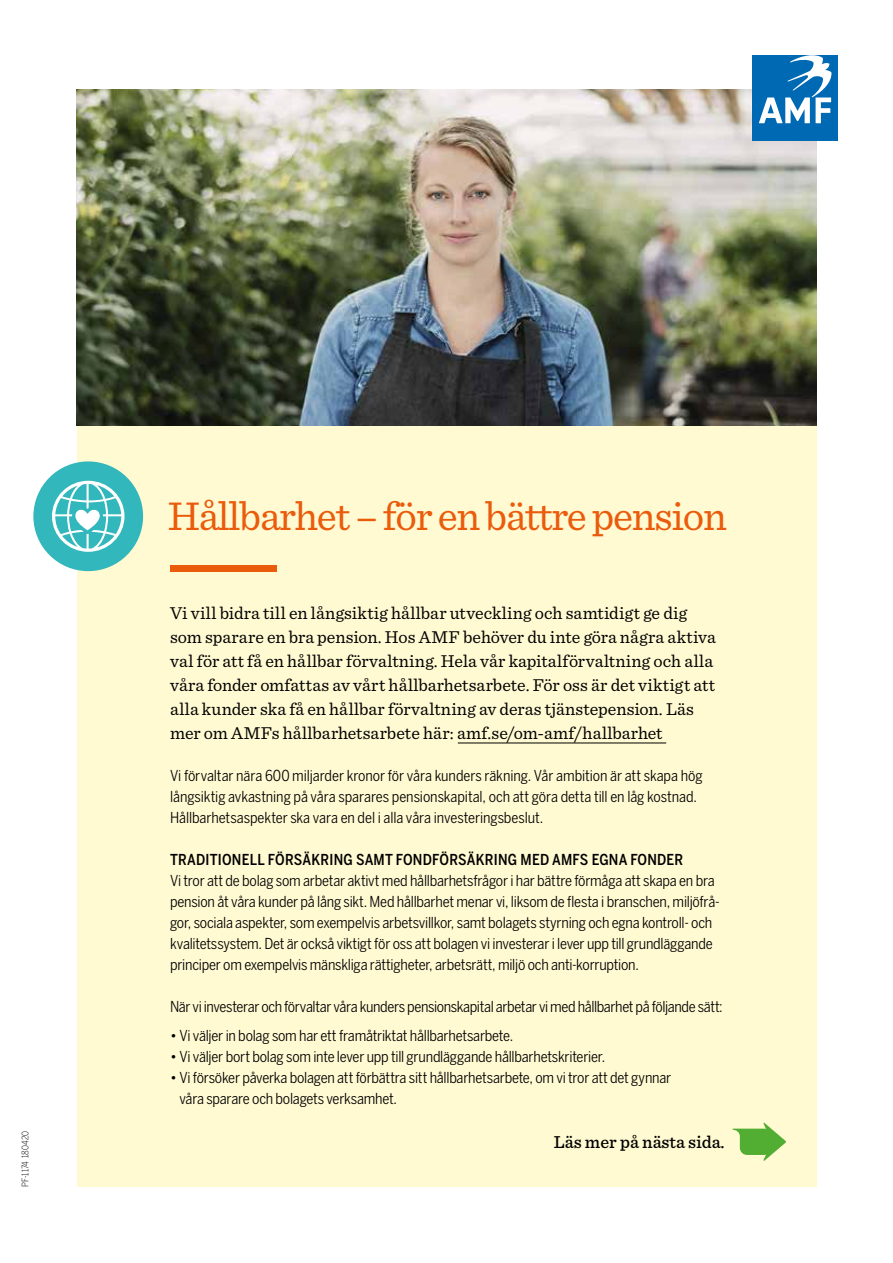
<style>
.page{position:relative;width:893px;height:1263px;background:#fff}
.page>*{position:absolute;margin:0;border:0;box-sizing:border-box;transform-origin:0 0}
.t1{font:42px "Sentinel";letter-spacing:-.03em;color:#ea5b0b}
.t2{font:18px/24px "Sentinel";letter-spacing:.005em;color:#000}
.t3{font:500 18px "Sentinel";color:#000}
.t4{font:15px/21px "Benton Sans AMF Cond";letter-spacing:-.015em;color:#000}
.t5{font:500 15px "Benton Sans AMF Cond";letter-spacing:.015em;color:#000}
.t6{font:300 9px "Benton Sans AMF Cond";color:#000}
</style>
<div class="page">
<div style="left:77px;top:323px;width:739px;height:863px;background:#fffad2"></div>
<img style="left:77px;top:90px;width:739px;height:335px">
<div style="left:753px;top:56px;width:85px;height:85px;background:#0069b4"></div>
<svg style="left:759px;top:55px;width:73px;height:68px"></svg>
<svg style="left:733px;top:1123px;width:53px;height:38px"></svg>
<div style="left:33px;top:461px;width:110px;height:110px;background:#31b7bc;border-radius:50%"></div>
<svg style="left:52px;top:481px;width:72px;height:71px"></svg>
<div style="left:170px;top:565px;width:106px;height:6px;background:#ea5b0b"></div>
<hr style="left:458px;top:743px;width:208px;height:1px;background:#000">
<p class="t6" style="left:20px;top:1187px;width:57px;rotate:-90deg">PF-1174 180420</p>
<h1 class="t1" style="left:168px;top:484px;width:560px">Hållbarhet – för en bättre pension</h1>
<p class="t2" style="left:170px;top:599px;width:547px">Vi vill bidra till en långsiktig hållbar utveckling och samtidigt ge dig som sparare en bra pension. Hos AMF behöver du inte göra några aktiva val för att få en hållbar förvaltning. Hela vår kapitalförvaltning och alla våra fonder omfattas av vårt hållbarhetsarbete. För oss är det viktigt att alla kunder ska få en hållbar förvaltning av deras tjänstepension. Läs mer om AMFs hållbarhetsarbete här: amf.se/om-amf/hallbarhet</p>
<p class="t4" style="left:170px;top:764px;width:534px">Vi förvaltar nära 600 miljarder kronor för våra kunders räkning. Vår ambition är att skapa hög långsiktig avkastning på våra sparares pensionskapital, och att göra detta till en låg kostnad.<br>Hållbarhetsaspekter ska vara en del i alla våra investeringsbeslut.</p>
<p class="t5" style="left:170px;top:850px;width:515px">TRADITIONELL FÖRSÄKRING SAMT FONDFÖRSÄKRING MED AMFS EGNA FONDER</p>
<p class="t4" style="left:170px;top:869px;width:551px">Vi tror att de bolag som arbetar aktivt med hållbarhetsfrågor i har bättre förmåga att skapa en bra pension åt våra kunder på lång sikt. Med hållbarhet menar vi, liksom de flesta i branschen, miljöfrå&shy;gor, sociala aspekter, som exempelvis arbetsvillkor, samt bolagets styrning och egna kontroll- och kvalitetssystem. Det är också viktigt för oss att bolagen vi investerar i lever upp till grundläggande principer om exempelvis mänskliga rättigheter, arbetsrätt, miljö och anti-korruption.</p>
<p class="t4" style="left:170px;top:995px;width:554px">När vi investerar och förvaltar våra kunders pensionskapital arbetar vi med hållbarhet på följande sätt:</p>
<p class="t4" style="left:170px;top:1025px;width:345px">• Vi väljer in bolag som har ett framåtriktat hållbarhetsarbete.</p>
<p class="t4" style="left:170px;top:1046px;width:437px">• Vi väljer bort bolag som inte lever upp till grundläggande hållbarhetskriterier.</p>
<p class="t4" style="left:179px;top:1067px;width:493px;text-indent:-9px">• Vi försöker påverka bolagen att förbättra sitt hållbarhetsarbete, om vi tror att det gynnar våra sparare och bolagets verksamhet.</p>
<p class="t3" style="left:554px;top:1128px;width:172px">Läs mer på nästa sida.</p>
</div>
